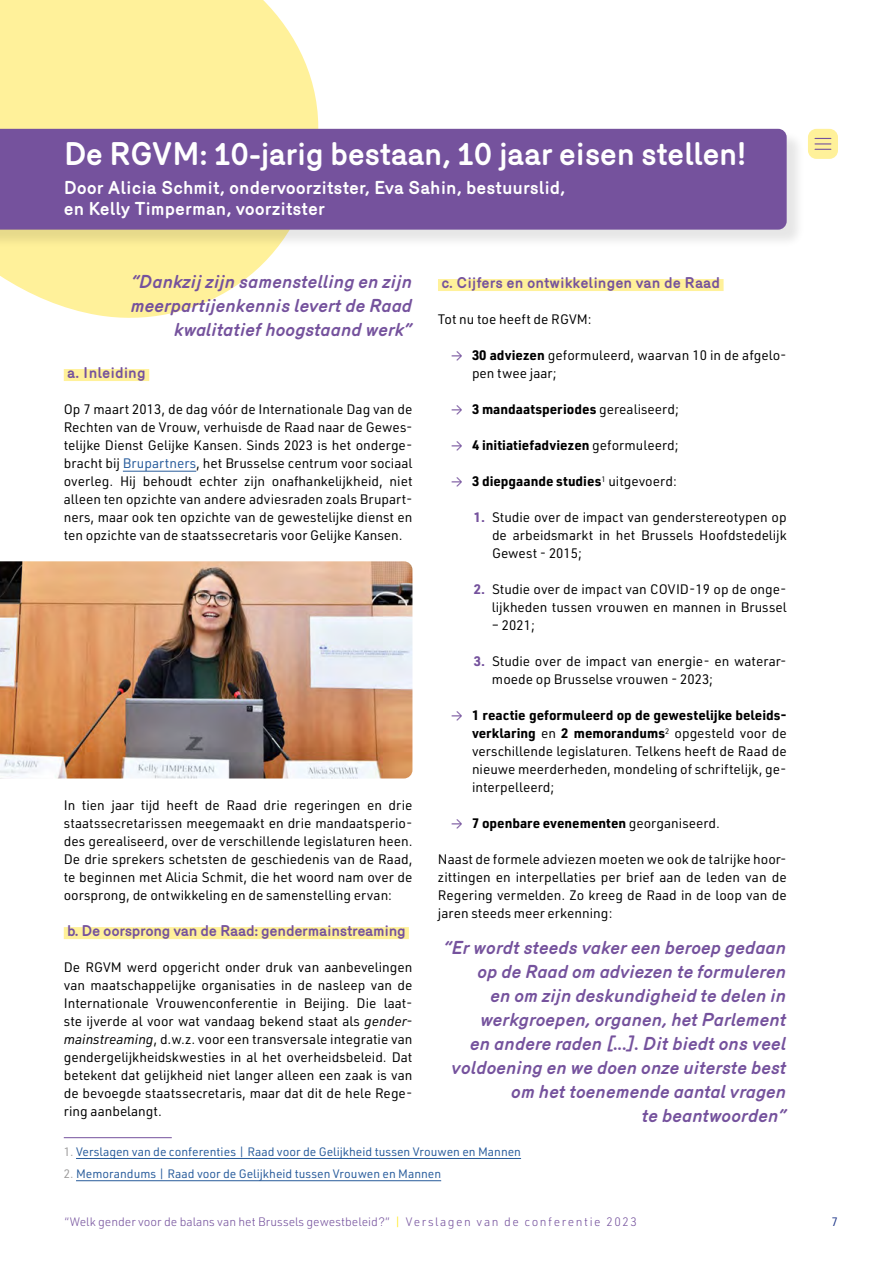
<style>
.page{position:relative;width:893px;height:1263px;background:#fff}
.page>*{position:absolute;margin:0;border:0;box-sizing:border-box;transform-origin:0 0}
.TITRE_CHAPITRE{font:700 31.5px "Mercury";letter-spacing:-.02em;color:#fff}
.CITATIONS{font:italic 700 18px/24px "Merkury";color:#75529d;text-align:right}
.TITRE_2{font:700 18px/21px "Mercury";color:#fff}
.TITRE_X_X{font:700 15px "Mercury";letter-spacing:-.01em;color:#75529d}
.BODYTEXT{font:13.5px/18px "URWDIN";color:#000;text-align:justify}
.t1{font:700 13.5px "URWDIN";color:#000}
.FOOTNOTE{font:12px "URWDIN";color:#275b9b}
.t2{font:300 12px "URWDIN";color:#75529d}
.t3{font:12px "URWDIN";color:#20388a}
.s1{color:#275b9b}
.s2{font-family:"Calibri";color:#75529d}
.s3{font-weight:700}
.s4{font-family:"Calibri";font-weight:400;color:#75529d}
.s5{font-weight:400}
.s6{font-weight:700;color:#75529d}
.s7{font-style:italic}
.s8{color:#9d9c9c}
.s9{color:#ffe600}
</style>
<div class="page">
<svg style="left:0;top:0;width:335px;height:318px;fill:#fff19a"></svg>
<div style="left:0;top:131px;width:805px;height:117px;background:#000;opacity:.1"></div>
<div style="left:0;top:129px;width:787px;height:101px;background:#75529d"></div>
<div style="left:64px;top:369px;width:85px;height:12px;background:#fff19a"></div>
<hr style="left:123px;top:471px;width:73px;height:1px;background:#275b9b">
<div style="left:64px;top:927px;width:345px;height:12px;background:#fff19a"></div>
<hr style="left:64px;top:1137px;width:108px;height:1px;background:#75529d">
<hr style="left:76px;top:1158px;width:445px;height:1px;background:#275b9b">
<hr style="left:76px;top:1180px;width:365px;height:1px;background:#275b9b">
<div style="left:438px;top:279px;width:286px;height:12px;background:#fff19a"></div>
<img style="left:0;top:561px;width:412px;height:217px">
<div style="left:808px;top:129px;width:30px;height:30px;background:#fff19a;border-radius:9px"></div>
<svg style="left:815px;top:138px;width:16px;height:12px"></svg>
<p class="TITRE_CHAPITRE" style="left:64px;top:135px;width:684px">De RGVM: 10-jarig bestaan, 10 jaar eisen stellen!</p>
<p class="TITRE_2" style="left:64px;top:177px;width:503px">Door Alicia Schmit, ondervoorzitster, Eva Sahin, bestuurslid, en Kelly Timperman, voorzitster</p>
<p class="CITATIONS" style="left:131px;top:268px;width:283px">“Dankzij zijn samenstelling en zijn meerpartijenkennis levert de Raad kwalitatief hoogstaand werk”</p>
<p class="TITRE_X_X" style="left:67px;top:364px;width:80px">a. Inleiding</p>
<p class="BODYTEXT" style="left:64px;top:400px;width:350px">Op 7 maart 2013, de dag vóór de Internationale Dag van de Rechten van de Vrouw, verhuisde de Raad naar de Gewes&shy;telijke Dienst Gelijke Kansen. Sinds 2023 is het onderge&shy;bracht bij <span class="s1">Brupartners</span>, het Brusselse centrum voor sociaal overleg. Hij behoudt echter zijn onafhankelijkheid, niet alleen ten opzichte van andere adviesraden zoals Brupart&shy;ners, maar ook ten opzichte van de gewestelijke dienst en ten opzichte van de staatssecretaris voor Gelijke Kansen.</p>
<p class="TITRE_X_X" style="left:441px;top:274px;width:280px">c. Cijfers en ontwikkelingen van de Raad</p>
<p class="BODYTEXT" style="left:438px;top:310px;width:155px">Tot nu toe heeft de RGVM:</p>
<p class="BODYTEXT" style="left:472px;top:346px;width:316px;text-indent:-21px"><span class="s2">→</span> <span class="s3">30 adviezen</span> geformuleerd, waarvan 10 in de afgelo&shy;pen twee jaar;</p>
<p class="t1" style="left:451px;top:400px;width:230px"><span class="s4">→</span> 3 mandaatsperiodes <span class="s5">gerealiseerd;</span></p>
<p class="t1" style="left:451px;top:436px;width:229px"><span class="s4">→</span> 4 initiatiefadviezen <span class="s5">geformuleerd;</span></p>
<p class="t1" style="left:451px;top:472px;width:228px"><span class="s4">→</span> 3 diepgaande studies<sup>1</sup> <span class="s5">uitgevoerd:</span></p>
<p class="BODYTEXT" style="left:492px;top:508px;width:296px;text-indent:-18px"><span class="s6">1.</span> Studie over de impact van genderstereotypen op de arbeidsmarkt in het Brussels Hoofdstedelijk Gewest - 2015;</p>
<p class="BODYTEXT" style="left:474px;top:580px;width:314px;text-align:right"><span class="s6">2.</span> Studie over de impact van COVID-19 op de onge&shy;lijkheden tussen vrouwen en mannen in Brussel</p>
<p class="BODYTEXT" style="left:492px;top:616px;width:44px">– 2021;</p>
<p class="BODYTEXT" style="left:492px;top:652px;width:296px;text-indent:-18px"><span class="s6">3.</span> Studie over de impact van energie- en waterar&shy;moede op Brusselse vrouwen - 2023;</p>
<p class="BODYTEXT" style="left:472px;top:706px;width:316px;text-indent:-21px"><span class="s2">→</span> <span class="s3">1 reactie geformuleerd op de gewestelijke beleids&shy;verklaring</span> en <span class="s3">2 memorandums</span><sup>2</sup> opgesteld voor de verschillende legislaturen. Telkens heeft de Raad de nieuwe meerderheden, mondeling of schriftelijk, ge&shy;ï nterpelleerd;</p>
<p class="t1" style="left:451px;top:814px;width:271px"><span class="s4">→</span> 7 openbare evenementen <span class="s5">georganiseerd.</span></p>
<p class="BODYTEXT" style="left:438px;top:850px;width:350px">Naast de formele adviezen moeten we ook de talrijke hoor&shy;zittingen en interpellaties per brief aan de leden van de Regering vermelden. Zo kreeg de Raad in de loop van de jaren steeds meer erkenning:</p>
<p class="CITATIONS" style="left:444px;top:934px;width:344px">“Er wordt steeds vaker een beroep gedaan op de Raad om adviezen te formuleren<br>en om zijn deskundigheid te delen in werkgroepen, organen, het Parlement<br>en andere raden [...]. Dit biedt ons veel voldoening en we doen onze uiterste best om het toenemende aantal vragen<br>te beantwoorden”</p>
<p class="BODYTEXT" style="left:64px;top:796px;width:350px">In tien jaar tijd heeft de Raad drie regeringen en drie staatssecretarissen meegemaakt en drie mandaatsperio&shy;des gerealiseerd, over de verschillende legislaturen heen.<br>De drie sprekers schetsten de geschiedenis van de Raad, te beginnen met Alicia Schmit, die het woord nam over de oorsprong, de ontwikkeling en de samenstelling ervan:</p>
<p class="TITRE_X_X" style="left:67px;top:922px;width:340px">b. De oorsprong van de Raad: gendermainstreaming</p>
<p class="BODYTEXT" style="left:64px;top:958px;width:350px">De RGVM werd opgericht onder druk van aanbevelingen van maatschappelijke organisaties in de nasleep van de Internationale Vrouwenconferentie in Beijing. Die laat&shy;ste ijverde al voor wat vandaag bekend staat als <span class="s7">gender&shy;mainstreaming</span>, d.w.z. voor een transversale integratie van gendergelijkheidskwesties in al het overheidsbeleid. Dat betekent dat gelijkheid niet langer alleen een zaak is van de bevoegde staatssecretaris, maar dat dit de hele Rege&shy;ring aanbelangt.</p>
<p class="FOOTNOTE" style="left:64px;top:1143px;width:459px"><span class="s8">1.</span> Verslagen van de conferenties | Raad voor de Gelijkheid tussen Vrouwen en Mannen</p>
<p class="FOOTNOTE" style="left:64px;top:1166px;width:379px"><span class="s8">2.</span> Memorandums | Raad voor de Gelijkheid tussen Vrouwen en Mannen</p>
<p class="t2" style="left:65px;top:1213px;width:573px">“Welk gender voor de balans van het Brussels gewestbeleid?” <span class="s9">|</span> Ve r s l a g e n v a n d e c o n f e r e n t i e 2 0 2 3</p>
<p class="t3" style="left:831px;top:1213px;width:8px">7</p>
</div>
